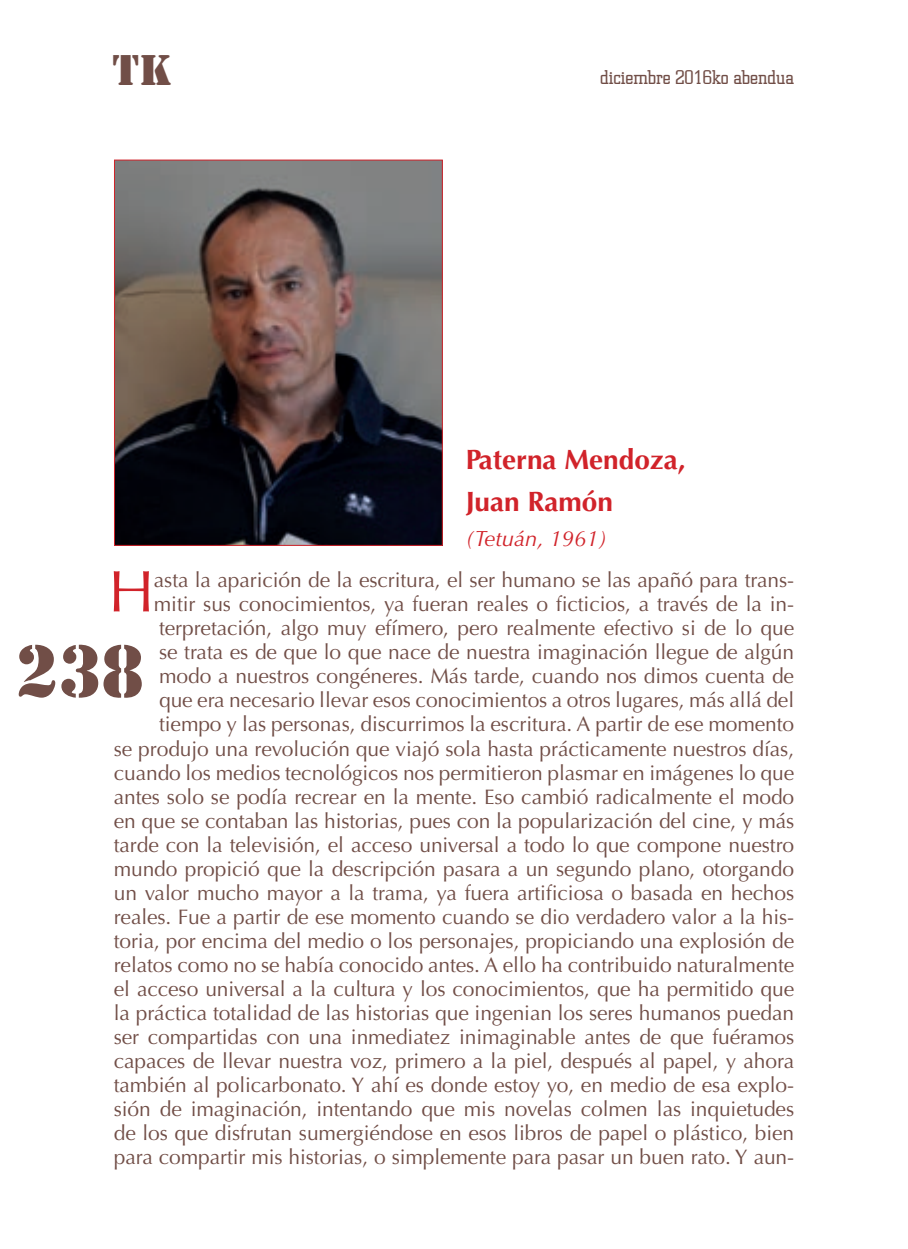
<style>
.page{position:relative;width:908px;height:1249px;background:#fff}
.page>*{position:absolute;margin:0;border:0;box-sizing:border-box;transform-origin:0 0}
.t1{font:68px "Stencil";color:#714e47}
.PARRAFO_PRIMERO{font:58.8px "Optima";color:#d1232a}
.t2{font:40px "Stencil";color:#714e47}
.AUTOR{font:700 28px "Optima";color:#d1232a}
.FECHA_DE_NACIMIENTO{font:italic 22px "Optima";color:#d1232a}
.PARRAFO_PRIMERO-2{font:21px/24px "Optima";letter-spacing:-.005em;color:#714e47;text-align:right}
.t3{font:300 20px "Square Slabserif 711 BT";color:#714e47}
</style>
<div class="page">
<img style="left:116px;top:162px;width:325px;height:381px">
<div style="left:114px;top:160px;width:329px;height:385px;border:1px solid #d1232a"></div>
<h3 class="t2" style="left:112px;top:45px;width:61px">TK</h3>
<p class="t3" style="left:600px;top:64px;width:196px">diciembre 2016ko abendua</p>
<p class="AUTOR" style="left:466px;top:443px;width:221px">Paterna Mendoza,</p>
<p class="AUTOR" style="left:466px;top:485px;width:149px">Juan Ramón</p>
<p class="FECHA_DE_NACIMIENTO" style="left:466px;top:525px;width:143px">(Tetuán, 1961)</p>
<p class="PARRAFO_PRIMERO" style="left:108px;top:557px;width:47px">H</p>
<p class="PARRAFO_PRIMERO-2" style="left:114px;top:568px;width:682px">asta la aparición de la escritura, el ser humano se las apañó para trans&shy;mitir sus conocimientos, ya fueran reales o ficticios, a través de la in&shy;terpretación, algo muy efímero, pero realmente efectivo si de lo que<br>se trata es de que lo que nace de nuestra imaginación llegue de algún modo a nuestros congéneres. Más tarde, cuando nos dimos cuenta de<br>que era necesario llevar esos conocimientos a otros lugares, más allá del tiempo y las personas, discurrimos la escritura. A partir de ese momento<br>se produjo una revolución que viajó sola hasta prácticamente nuestros días, cuando los medios tecnológicos nos permitieron plasmar en imágenes lo que antes solo se podía recrear en la mente. Eso cambió radicalmente el modo en que se contaban las historias, pues con la popularización del cine, y más tarde con la televisión, el acceso universal a todo lo que compone nuestro mundo propició que la descripción pasara a un segundo plano, otorgando un valor mucho mayor a la trama, ya fuera artificiosa o basada en hechos reales. Fue a partir de ese momento cuando se dio verdadero valor a la his&shy;toria, por encima del medio o los personajes, propiciando una explosión de relatos como no se había conocido antes. A ello ha contribuido naturalmente el acceso universal a la cultura y los conocimientos, que ha permitido que la práctica totalidad de las historias que ingenian los seres humanos puedan ser compartidas con una inmediatez inimaginable antes de que fuéramos capaces de llevar nuestra voz, primero a la piel, después al papel, y ahora también al policarbonato. Y ahí es donde estoy yo, en medio de esa explo&shy;sión de imaginación, intentando que mis novelas colmen las inquietudes de los que disfrutan sumergiéndose en esos libros de papel o plástico, bien para compartir mis historias, o simplemente para pasar un buen rato. Y aun-</p>
<h1 class="t1" style="left:15px;top:627px;width:130px">238</h1>
</div>
